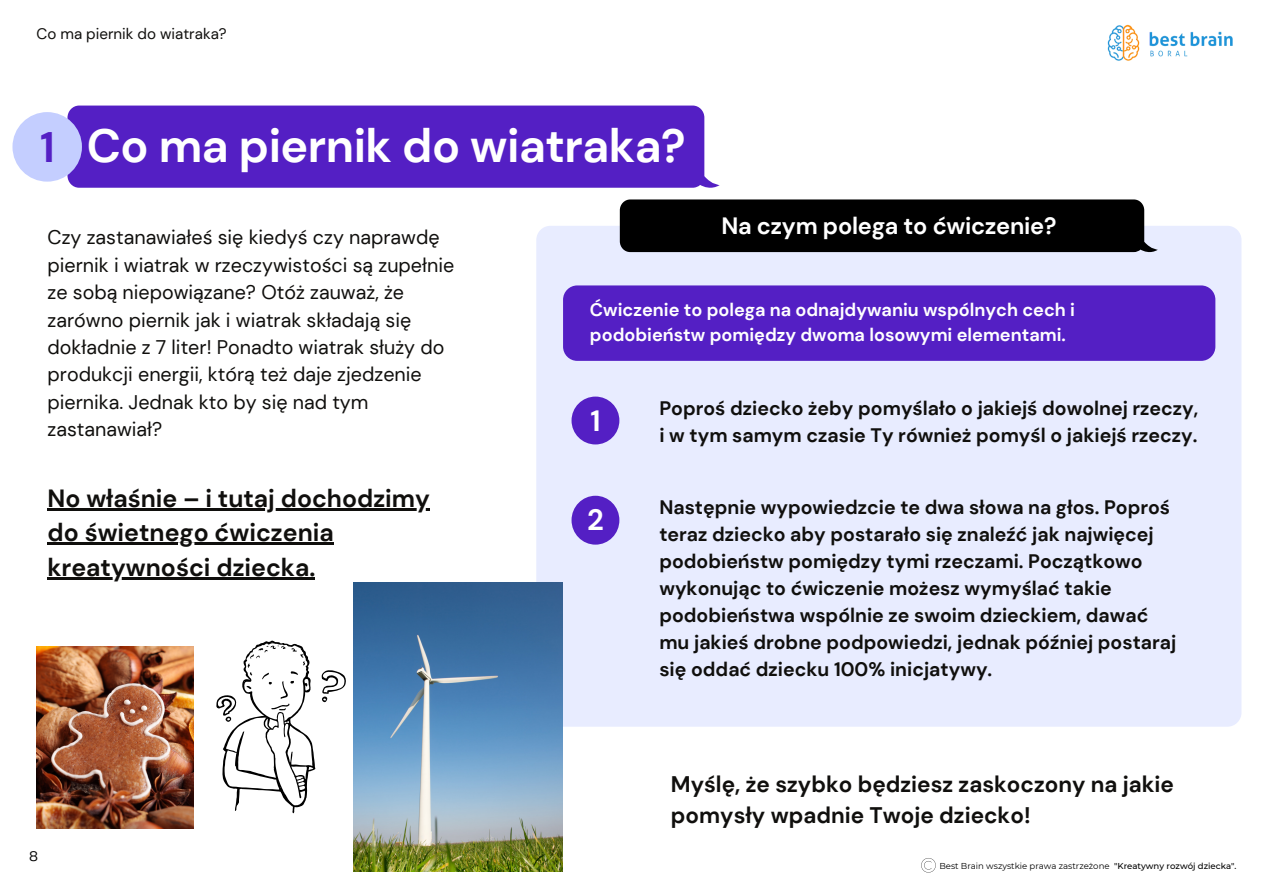
<style>
.page{position:relative;width:1263px;height:894px;background:#fff}
.page>*{position:absolute;margin:0;border:0;box-sizing:border-box;transform-origin:0 0}
.t1{font:700 46.5px "DM Sans";letter-spacing:-.01em;color:#fff}
.t2{font:700 42.6px "DM Sans";color:#541fc4}
.t3{font:700 29.25px "DM Sans";color:#fff}
.t4{font:700 24.9px/34.5px "DM Sans";color:#100f0d}
.t5{font:700 23.55px "DM Sans";letter-spacing:-.01em;color:#fff}
.t6{font:700 22.5px/30.3px "DM Sans";color:#100f0d}
.t7{font:19.65px/27.5px "DM Sans";color:#100f0d}
.t8{font:700 19.5px/27px "DM Sans";color:#100f0d}
.t9{font:700 18px/24.8px "DM Sans";color:#fff}
.t10{font:15.15px "DM Sans";color:#100f0d}
.t11{font:14.4px "Telegraf";color:#000}
.t12{font:8.55px "Montserrat";color:#000}
.s1{font-weight:500}
</style>
<div class="page">
<div style="left:67px;top:105px;width:653px;height:83px;background:#541fc4"></div>
<div style="left:536px;top:226px;width:705px;height:500px;background:#e8ecff;border-radius:14px"></div>
<div style="left:620px;top:199px;width:538px;height:54px;background:#000"></div>
<div style="left:563px;top:285px;width:652px;height:76px;background:#541fc4;border-radius:14px"></div>
<div style="left:571px;top:396px;width:48px;height:48px;background:#541fc4;border-radius:50%"></div>
<div style="left:571px;top:495px;width:48px;height:49px;background:#541fc4;border-radius:50%"></div>
<img style="left:1107px;top:24px;width:126px;height:37px">
<img style="left:354px;top:582px;width:209px;height:289px">
<img style="left:36px;top:646px;width:158px;height:182px">
<svg style="left:216px;top:640px;width:130px;height:173px"></svg>
<hr style="left:48px;top:508px;width:382px;height:2px;background:#100f0d">
<hr style="left:48px;top:542px;width:286px;height:2px;background:#100f0d">
<hr style="left:48px;top:577px;width:267px;height:2px;background:#100f0d">
<div style="left:12px;top:112px;width:70px;height:69px;background:#c4ceff;border-radius:50%"></div>
<svg style="left:921px;top:858px;width:15px;height:14px"></svg>
<p class="t10" style="left:36px;top:24px;width:192px">Co ma piernik do wiatraka?</p>
<h2 class="t2" style="left:40px;top:119px;width:16px">1</h2>
<h1 class="t1" style="left:87px;top:116px;width:600px">Co ma piernik do wiatraka?</h1>
<p class="t7" style="left:48px;top:224px;width:408px">Czy zastanawiałeś się kiedyś czy naprawdę piernik i wiatrak w rzeczywistości są zupełnie ze sobą niepowiązane? Otóż zauważ, że zarówno piernik jak i wiatrak składają się dokładnie z 7 liter! Ponadto wiatrak służy do produkcji energii, którą też daje zjedzenie piernika. Jednak kto by się nad tym zastanawiał?</p>
<p class="t4" style="left:48px;top:481px;width:384px">No właśnie – i tutaj dochodzimy do świetnego ćwiczenia kreatywności dziecka.</p>
<p class="t11" style="left:29px;top:850px;width:10px">8</p>
<p class="t5" style="left:721px;top:211px;width:337px">Na czym polega to ćwiczenie?</p>
<p class="t9" style="left:590px;top:298px;width:486px">Ćwiczenie to polega na odnajdywaniu wspólnych cech i podobieństw pomiędzy dwoma losowymi elementami.</p>
<h3 class="t3" style="left:591px;top:401px;width:12px">1</h3>
<h3 class="t3" style="left:587px;top:501px;width:18px">2</h3>
<p class="t8" style="left:659px;top:394px;width:541px">Poproś dziecko żeby pomyślało o jakiejś dowolnej rzeczy, i w tym samym czasie Ty również pomyśl o jakiejś rzeczy.</p>
<p class="t8" style="left:659px;top:493px;width:518px">Następnie wypowiedzcie te dwa słowa na głos. Poproś teraz dziecko aby postarało się znaleźć jak najwięcej podobieństw pomiędzy tymi rzeczami. Początkowo wykonując to ćwiczenie możesz wymyślać takie podobieństwa wspólnie ze swoim dzieckiem, dawać mu jakieś drobne podpowiedzi, jednak później postaraj się oddać dziecku 100% inicjatywy.</p>
<p class="t6" style="left:671px;top:769px;width:505px">Myślę, że szybko będziesz zaskoczony na jakie pomysły wpadnie Twoje dziecko!</p>
<p class="t12" style="left:939px;top:860px;width:299px">Best Brain wszystkie prawa zastrzeżone <span class="s1">"Kreatywny rozwój dziecka".</span></p>
</div>
